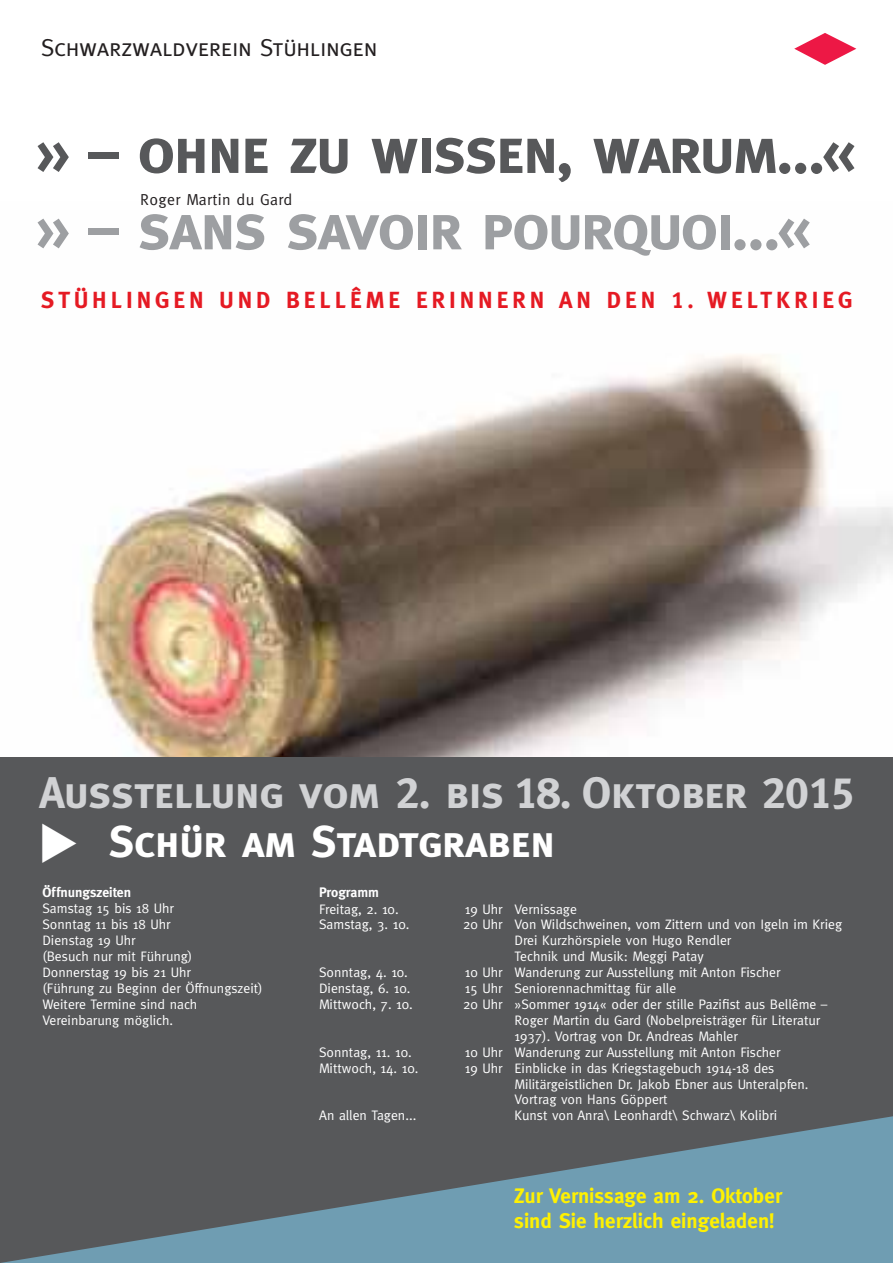
<style>
.page{position:relative;width:893px;height:1263px;background:#fff}
.page>*{position:absolute;margin:0;border:0;box-sizing:border-box;transform-origin:0 0}
.t1{font:63.6px "Meta Bold Caps";letter-spacing:-.04em;color:#57585a}
.t2{font:63.6px "Meta Bold Caps";letter-spacing:-.04em;color:#9d9fa2}
.t3{font:44.25px "Meta Bold Caps";letter-spacing:-.015em;color:#d1d2d4}
.t4{font:44.25px "Meta Bold Caps";letter-spacing:-.015em;color:#fff}
.t5{font:24.45px "Meta Caps";letter-spacing:-.015em;color:#231f20}
.t6{font:700 23.4px "Meta";letter-spacing:.17em;color:#e51a23}
.t7{font:700 21px/25.2px "Meta";color:#fff101}
.t8{font:15.9px "Meta";letter-spacing:.02em;color:#231f20}
.t9{font:13.8px/15.9px "Meta";color:#fff}
.t10{font:700 13.8px "Meta";color:#fff}
.s1{font-family:"Meta Bold Caps";font-weight:400}
.s2{font-family:"Spe Pif";font-size:48px}
</style>
<div class="page">
<div style="left:0;top:757px;width:893px;height:506px;background:#57585a"></div>
<img style="left:88px;top:354px;width:805px;height:403px">
<svg style="left:794px;top:33px;width:62px;height:32px"></svg>
<svg style="left:1px;top:1116px;width:892px;height:147px"></svg>
<h3 class="t5" style="left:41px;top:33px;width:338px">Schwarzwaldverein Stühlingen</h3>
<h1 class="t1" style="left:36px;top:114px;width:822px">» – ohne zu wissen, warum…«</h1>
<h1 class="t2" style="left:36px;top:190px;width:777px">» – sans savoir pourquoi…«</h1>
<h3 class="t6" style="left:41px;top:286px;width:813px">Stühlingen und Bellême erinnern an den <span class="s1">1</span>. Weltkrieg</h3>
<p class="t8" style="left:140px;top:190px;width:154px">Roger Martin du Gard</p>
<h2 class="t3" style="left:40px;top:767px;width:817px">Ausstellung vom 2. bis 18. Oktober 2015</h2>
<h2 class="t4" style="left:43px;top:816px;width:514px"><span class="s2">—</span> Schür am Stadtgraben</h2>
<p class="t10" style="left:43px;top:885px;width:90px">Öffnungszeiten</p>
<p class="t9" style="left:43px;top:900px;width:222px">Samstag 15 bis 18 Uhr<br>Sonntag 11 bis 18 Uhr<br>Dienstag 19 Uhr<br>(Besuch nur mit Führung)<br>Donnerstag 19 bis 21 Uhr<br>(Führung zu Beginn der Öffnungszeit)<br>Weitere Termine sind nach<br>Vereinbarung möglich.</p>
<p class="t10" style="left:319px;top:885px;width:61px">Programm</p>
<p class="t9" style="left:319px;top:901px;width:81px">Freitag, 2. 10.</p>
<p class="t9" style="left:465px;top:901px;width:114px">19 Uhr Vernissage</p>
<p class="t9" style="left:319px;top:916px;width:92px">Samstag, 3. 10.</p>
<p class="t9" style="left:515px;top:916px;width:329px;text-indent:-52px">20 Uhr Von Wildschweinen, vom Zittern und von Igeln im Krieg<br>Drei Kurzhörspiele von Hugo Rendler<br>Technik und Musik: Meggi Patay</p>
<p class="t9" style="left:319px;top:964px;width:90px">Sonntag, 4. 10.</p>
<p class="t9" style="left:465px;top:964px;width:317px">10 Uhr Wanderung zur Ausstellung mit Anton Fischer</p>
<p class="t9" style="left:319px;top:980px;width:93px">Dienstag, 6. 10.</p>
<p class="t9" style="left:465px;top:980px;width:213px">15 Uhr Seniorennachmittag für alle</p>
<p class="t9" style="left:319px;top:996px;width:95px">Mittwoch, 7. 10.</p>
<p class="t9" style="left:515px;top:996px;width:315px;text-indent:-52px">20 Uhr »Sommer 1914« oder der stille Pazifist aus Bellême –<br>Roger Martin du Gard (Nobelpreisträger für Literatur<br>1937). Vortrag von Dr. Andreas Mahler</p>
<p class="t9" style="left:319px;top:1044px;width:94px">Sonntag, 11. 10.</p>
<p class="t9" style="left:465px;top:1044px;width:317px">10 Uhr Wanderung zur Ausstellung mit Anton Fischer</p>
<p class="t9" style="left:319px;top:1060px;width:101px">Mittwoch, 14. 10.</p>
<p class="t9" style="left:515px;top:1060px;width:295px;text-indent:-50px">19 Uhr Einblicke in das Kriegstagebuch 1914-18 des<br>Militärgeistlichen Dr. Jakob Ebner aus Unteralpfen.<br>Vortrag von Hans Göppert</p>
<p class="t9" style="left:319px;top:1107px;width:99px">An allen Tagen...</p>
<p class="t9" style="left:515px;top:1107px;width:264px">Kunst von Anra\ Leonhardt\ Schwarz\ Kolibri</p>
<h3 class="t7" style="left:514px;top:1183px;width:270px">Zur Vernissage am 2. Oktober sind Sie herzlich eingeladen!</h3>
</div>
